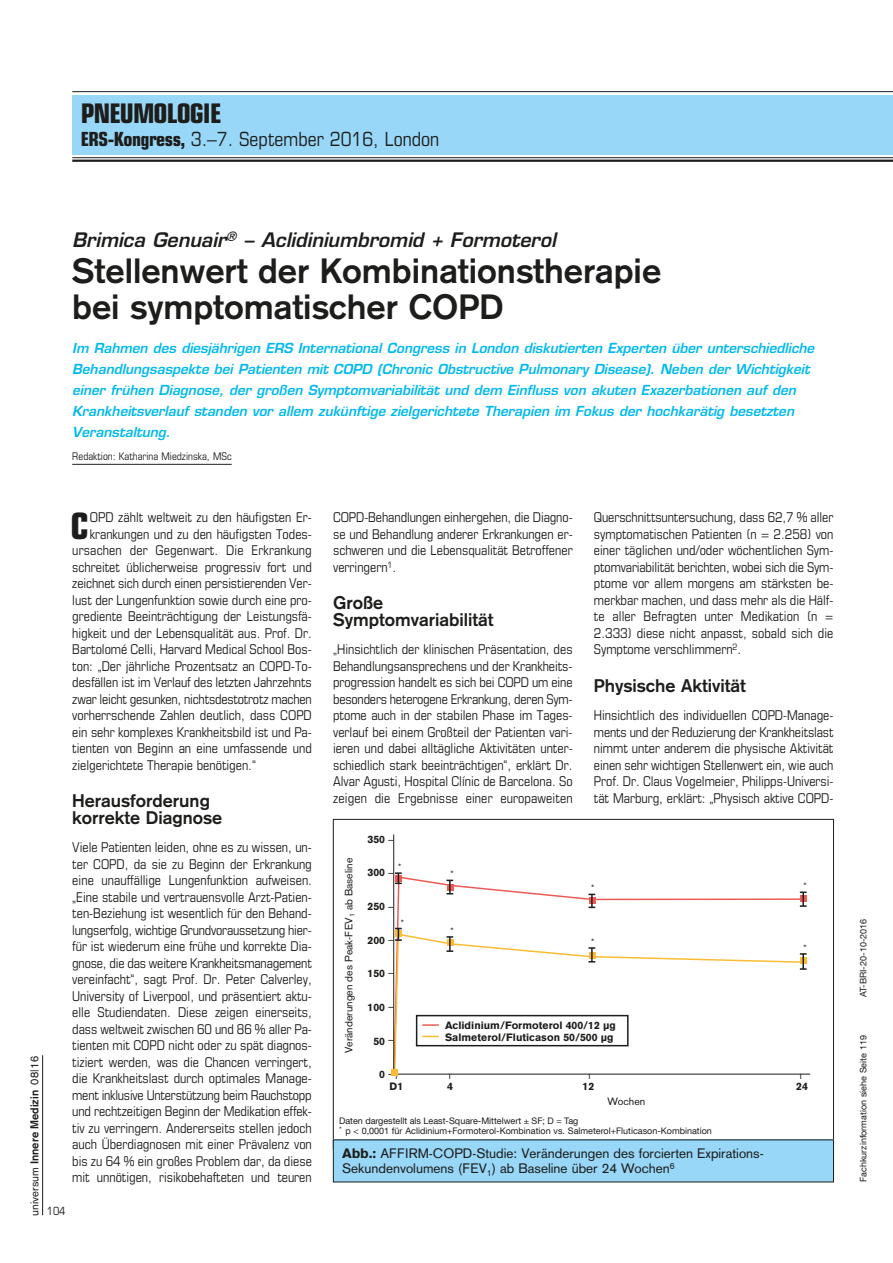
<style>
.page{position:relative;width:893px;height:1263px;background:#fff}
.page>*{position:absolute;margin:0;border:0;box-sizing:border-box;transform-origin:0 0}
.t1{font:700 condensed 36.3px "Eurostile";color:#1d1d1b}
.t2{font:700 34.5px/36px "Akzidenz Grotesk";color:#1d1d1b}
.t3{font:700 condensed 27px "Eurostile";letter-spacing:-.035em;color:#1d1d1b}
.t4{font:italic 600 19.5px "Eurostile";color:#1d1d1b}
.t5{font:condensed 19.5px "Eurostile";color:#1d1d1b}
.t6{font:700 18px/16.5px "Akzidenz Grotesk";color:#1d1d1b}
.t7{font:condensed 13.5px/16.5px "Eurostile";color:#1d1d1b;text-align:justify}
.t8{font:italic 600 13.5px/21px "Eurostile";color:#00b9ee}
.t9{font:13.5px/15px "Akzidenz Grotesk";color:#1d1d1b}
.t10{font:11.25px "Akzidenz Grotesk";color:#1d1d1b}
.t11{font:condensed 11.25px "Eurostile";color:#1d1d1b}
.t12{font:900 10.5px/12px "Akzidenz Grotesk";color:#1d1d1b}
.t13{font:10.5px "Akzidenz Grotesk";color:#1d1d1b}
.t14{font:condensed 10.5px "Eurostile";color:#1d1d1b}
.t15{font:9px/10.5px "Helvetica Neue LT Com";color:#1d1d1b}
.s1{font-weight:700}
.s2{font-weight:400}
.s3{font-weight:900}
</style>
<div class="page">
<hr style="left:42px;top:1055px;width:1px;height:160px;background:#1d1d1b">
<hr style="left:72px;top:91px;width:820px;height:1px;background:#1d1d1b">
<hr style="left:72px;top:157px;width:820px;height:1px;background:#1d1d1b">
<hr style="left:72px;top:160px;width:820px;height:2px;background:#1d1d1b">
<div style="left:72px;top:95px;width:820px;height:59px;background:#98d7f7"></div>
<hr style="left:72px;top:464px;width:160px;height:1px;background:#1d1d1b">
<svg style="left:394px;top:875px;width:406px;height:57px"></svg>
<svg style="left:394px;top:932px;width:411px;height:142px"></svg>
<div style="left:417px;top:1015px;width:211px;height:31px;background:#fff"></div>
<div style="left:416px;top:1015px;width:213px;height:31px;border:2px solid #1d1d1b"></div>
<svg style="left:422px;top:1024px;width:17px;height:2px"></svg>
<svg style="left:422px;top:1036px;width:17px;height:1px"></svg>
<hr style="left:393px;top:834px;width:1px;height:240px;background:#1d1d1b">
<hr style="left:393px;top:1074px;width:417px;height:1px;background:#1d1d1b">
<div style="left:333px;top:1140px;width:500px;height:42px;background:#98d7f7"></div>
<svg style="left:395px;top:872px;width:7px;height:12px"></svg>
<svg style="left:395px;top:928px;width:7px;height:13px"></svg>
<svg style="left:446px;top:880px;width:7px;height:14px"></svg>
<svg style="left:446px;top:936px;width:7px;height:16px"></svg>
<svg style="left:588px;top:894px;width:7px;height:14px"></svg>
<svg style="left:588px;top:947px;width:7px;height:15px"></svg>
<svg style="left:800px;top:891px;width:7px;height:16px"></svg>
<svg style="left:800px;top:953px;width:7px;height:17px"></svg>
<div style="left:391px;top:1069px;width:7px;height:6px;background:#fbbc33"></div>
<h3 class="t3" style="left:81px;top:97px;width:142px">PNEUMOLOGIE</h3>
<h3 class="t5" style="left:81px;top:127px;width:360px"><span class="s1">ERS-Kongress,</span> 3.–7. September 2016, London</h3>
<h3 class="t4" style="left:72px;top:227px;width:485px">Brimica Genuair<sup>®</sup> – Aclidiniumbromid + Formoterol</h3>
<h2 class="t2" style="left:72px;top:252px;width:590px">Stellenwert der Kombinationstherapie bei symptomatischer COPD</h2>
<p class="t8" style="left:72px;top:337px;width:743px">Im Rahmen des diesjährigen ERS International Congress in London diskutierten Experten über unterschiedliche Behandlungsaspekte bei Patienten mit COPD (Chronic Obstructive Pulmonary Disease). Neben der Wichtigkeit einer frühen Diagnose, der großen Symptomvariabilität und dem Einfluss von akuten Exazerbationen auf den Krankheitsverlauf standen vor allem zukünftige zielgerichtete Therapien im Fokus der hochkarätig besetzten Veranstaltung.</p>
<p class="t14" style="left:72px;top:450px;width:161px">Redaktion: Katharina Miedzinska, MSc</p>
<p class="t10" style="left:28px;top:1216px;width:161px;rotate:-90deg">universum <span class="s1">Innere Medizin</span> 08|16</p>
<h1 class="t1" style="left:71px;top:504px;width:20px">C</h1>
<p class="t7" style="left:90px;top:509px;width:223px">OPD zählt weltweit zu den häufigsten Er-</p>
<p class="t7" style="left:90px;top:525px;width:223px">krankungen und zu den häufigsten Todes-</p>
<p class="t7" style="left:72px;top:542px;width:241px">ursachen der Gegenwart. Die Erkrankung</p>
<p class="t7" style="left:72px;top:558px;width:241px">schreitet üblicherweise progressiv fort und</p>
<p class="t7" style="left:72px;top:575px;width:241px">zeichnet sich durch einen persistierenden Ver-</p>
<p class="t7" style="left:72px;top:591px;width:241px">lust der Lungenfunktion sowie durch eine pro-</p>
<p class="t7" style="left:72px;top:608px;width:241px">grediente Beeinträchtigung der Leistungsfä-</p>
<p class="t7" style="left:72px;top:624px;width:241px">higkeit und der Lebensqualität aus. Prof. Dr.</p>
<p class="t7" style="left:72px;top:641px;width:241px">Bartolomé Celli, Harvard Medical School Bos-</p>
<p class="t7" style="left:72px;top:657px;width:241px">ton: „Der jährliche Prozentsatz an COPD-To-</p>
<p class="t7" style="left:72px;top:674px;width:241px">desfällen ist im Verlauf des letzten Jahrzehnts</p>
<p class="t7" style="left:72px;top:690px;width:241px">zwar leicht gesunken, nichtsdestotrotz machen</p>
<p class="t7" style="left:72px;top:707px;width:241px">vorherrschende Zahlen deutlich, dass COPD</p>
<p class="t7" style="left:72px;top:723px;width:241px">ein sehr komplexes Krankheitsbild ist und Pa-</p>
<p class="t7" style="left:72px;top:740px;width:241px">tienten von Beginn an eine umfassende und</p>
<p class="t7" style="left:72px;top:756px;width:185px">zielgerichtete Therapie benötigen.“</p>
<h3 class="t6" style="left:72px;top:792px;width:151px">Herausforderung korrekte Diagnose</h3>
<p class="t7" style="left:72px;top:839px;width:241px">Viele Patienten leiden, ohne es zu wissen, un&shy;ter COPD, da sie zu Beginn der Erkrankung eine unauffällige Lungenfunktion aufweisen. „Eine stabile und vertrauensvolle Arzt-Patien&shy;ten-Beziehung ist wesentlich für den Behand&shy;lungserfolg, wichtige Grundvoraussetzung hier&shy;für ist wiederum eine frühe und korrekte Dia&shy;gnose, die das weitere Krankheitsmanagement vereinfacht“, sagt Prof. Dr. Peter Calverley, University of Liverpool, und präsentiert aktu&shy;elle Studiendaten. Diese zeigen einerseits, dass weltweit zwischen 60 und 86 % aller Pa&shy;tienten mit COPD nicht oder zu spät diagnos&shy;tiziert werden, was die Chancen verringert, die Krankheitslast durch optimales Manage&shy;ment inklusive Unterstützung beim Rauchstopp und rechtzeitigen Beginn der Medikation effek&shy;tiv zu verringern. Andererseits stellen jedoch auch Überdiagnosen mit einer Prävalenz von bis zu 64 % ein großes Problem dar, da diese mit unnötigen, risikobehafteten und teuren</p>
<p class="t11" style="left:47px;top:1204px;width:20px">104</p>
<p class="t7" style="left:333px;top:509px;width:241px">COPD-Behandlungen einhergehen, die Diagno&shy;se und Behandlung anderer Erkrankungen er&shy;schweren und die Lebensqualität Betroffener verringern<sup>1</sup>.</p>
<h3 class="t6" style="left:333px;top:594px;width:162px">Große<br>Symptomvariabilität</h3>
<p class="t7" style="left:333px;top:641px;width:241px">„Hinsichtlich der klinischen Präsentation, des Behandlungsansprechens und der Krankheits&shy;progression handelt es sich bei COPD um eine besonders heterogene Erkrankung, deren Sym&shy;ptome auch in der stabilen Phase im Tages&shy;verlauf bei einem Großteil der Patienten vari&shy;ieren und dabei alltägliche Aktivitäten unter&shy;schiedlich stark beeinträchtigen“, erklärt Dr.<br>Alvar Agusti, Hospital Clínic de Barcelona. So zeigen die Ergebnisse einer europaweiten</p>
<p class="t7" style="left:594px;top:509px;width:241px">Querschnittsuntersuchung, dass 62,7 % aller symptomatischen Patienten (n = 2.258) von einer täglichen und/oder wöchentlichen Sym&shy;ptomvariabilität berichten, wobei sich die Sym&shy;ptome vor allem morgens am stärksten be&shy;merkbar machen, und dass mehr als die Hälf&shy;te aller Befragten unter Medikation (n = 2.333) diese nicht anpasst, sobald sich die Symptome verschlimmern<sup>2</sup>.</p>
<h3 class="t6" style="left:594px;top:677px;width:153px">Physische Aktivität</h3>
<p class="t7" style="left:594px;top:707px;width:241px">Hinsichtlich des individuellen COPD-Manage&shy;ments und der Reduzierung der Krankheitslast nimmt unter anderem die physische Aktivität einen sehr wichtigen Stellenwert ein, wie auch Prof. Dr. Claus Vogelmeier, Philipps-Universi&shy;tät Marburg, erklärt: „Physisch aktive COPD-</p>
<p class="t13" style="left:343px;top:1053px;width:197px;rotate:-90deg">Veränderungen des Peak-FEV<sub>1</sub> ab Baseline</p>
<p class="t12" style="left:368px;top:833px;width:28px">350 <span class="s2">–</span></p>
<p class="t12" style="left:368px;top:866px;width:28px">300 <span class="s2">–</span></p>
<p class="t12" style="left:368px;top:900px;width:28px">250 <span class="s2">–</span></p>
<p class="t12" style="left:368px;top:934px;width:28px">200 <span class="s2">–</span></p>
<p class="t12" style="left:368px;top:967px;width:28px">150 <span class="s2">–</span></p>
<p class="t12" style="left:368px;top:1001px;width:19px">100</p>
<p class="t12" style="left:373px;top:1035px;width:13px">50</p>
<p class="t12" style="left:379px;top:1068px;width:7px">0</p>
<p class="t15" style="left:398px;top:862px;width:5px">*</p>
<p class="t15" style="left:451px;top:869px;width:5px">*</p>
<p class="t15" style="left:803px;top:882px;width:5px">*</p>
<p class="t15" style="left:591px;top:883px;width:5px">*</p>
<p class="t15" style="left:401px;top:918px;width:5px">*</p>
<p class="t15" style="left:451px;top:926px;width:5px">*</p>
<p class="t15" style="left:591px;top:937px;width:5px">*</p>
<p class="t15" style="left:803px;top:943px;width:5px">*</p>
<p class="t13" style="left:388px;top:1000px;width:7px">–</p>
<p class="t13" style="left:388px;top:1033px;width:7px">–</p>
<p class="t13" style="left:388px;top:1067px;width:7px">–</p>
<p class="t12" style="left:445px;top:1019px;width:172px">Aclidinium/Formoterol 400/12 µg<br>Salmeterol/Fluticason 50/500 µg</p>
<p class="t13" style="left:389px;top:1079px;width:7px;rotate:-90deg">–</p>
<p class="t13" style="left:443px;top:1079px;width:7px;rotate:-90deg">–</p>
<p class="t13" style="left:582px;top:1079px;width:7px;rotate:-90deg">–</p>
<p class="t13" style="left:794px;top:1079px;width:7px;rotate:-90deg">–</p>
<p class="t12" style="left:390px;top:1080px;width:15px">D1</p>
<p class="t12" style="left:447px;top:1080px;width:7px">4</p>
<p class="t12" style="left:583px;top:1080px;width:13px">12</p>
<p class="t12" style="left:796px;top:1080px;width:13px">24</p>
<p class="t13" style="left:607px;top:1096px;width:39px">Wochen</p>
<p class="t15" style="left:339px;top:1116px;width:374px">Daten dargestellt als Least-Square-Mittelwert ± SF; D = Tag<br><sup>*</sup> p &lt; 0,0001 für Aclidinium+Formoterol-Kombination vs. Salmeterol+Fluticason-Kombination</p>
<p class="t9" style="left:342px;top:1146px;width:423px"><span class="s3">Abb.:</span> AFFIRM-COPD-Studie: Veränderungen des forcierten Expirations-<br>Sekundenvolumens (FEV<sub>1</sub>) ab Baseline über 24 Wochen<sup>6</sup></p>
<p class="t15" style="left:859px;top:997px;width:79px;rotate:-90deg">AT-BRI-20-10-2016</p>
<p class="t15" style="left:859px;top:1182px;width:148px;rotate:-90deg">Fachkurzinformation siehe Seite 119</p>
</div>
